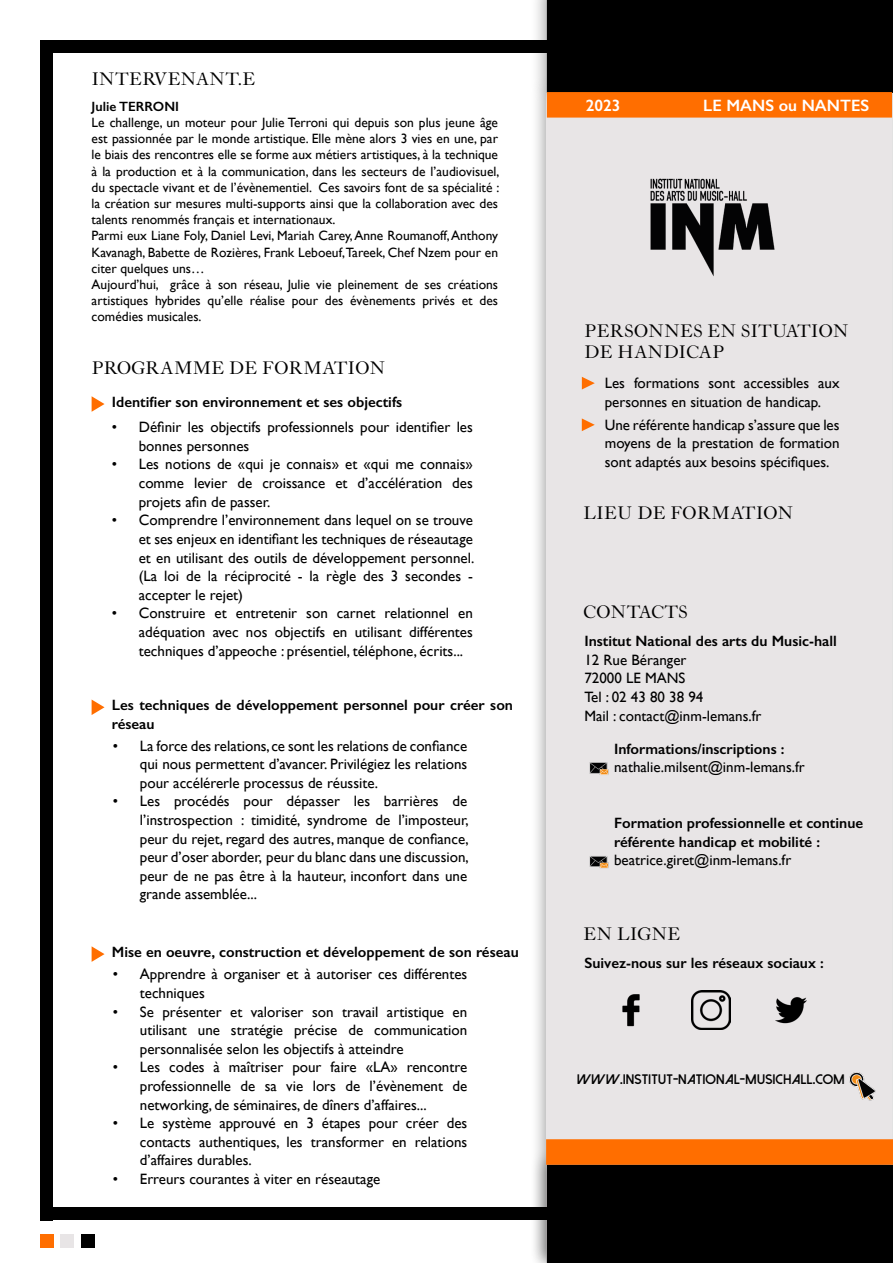
<style>
.page{position:relative;width:893px;height:1263px;background:#fff}
.page>*{position:absolute;margin:0;border:0;box-sizing:border-box;transform-origin:0 0}
.t1{font:18px/21.6px "LTC Caslon Pro";letter-spacing:.02em;color:#000}
.t2{font:600 16.5px "Gill Sans";color:#fff}
.t3{font:15px/18.6px "Gill Sans";color:#000;text-align:justify}
.t4{font:600 15px/18.6px "Gill Sans";color:#000}
.t5{font:800 13.8px "Dolce Vita";color:#000}
.t6{font:13.5px/16.2px "Gill Sans";color:#000}
.t7{font:600 13.5px "Gill Sans";color:#000}
</style>
<div class="page">
<div style="left:530px;top:75px;width:363px;height:1188px;background:#000;opacity:.35"></div>
<div style="left:547px;top:92px;width:345px;height:1169px;background:#e8e5e6"></div>
<div style="left:81px;top:1234px;width:14px;height:13px;background:#000"></div>
<div style="left:61px;top:1234px;width:13px;height:13px;background:#e8e5e6"></div>
<div style="left:40px;top:1234px;width:14px;height:13px;background:#ff6e00"></div>
<div style="left:530px;top:0;width:363px;height:104px;background:#000;opacity:.35"></div>
<div style="left:530px;top:1147px;width:363px;height:116px;background:#000;opacity:.35"></div>
<svg style="left:547px;top:0;width:346px;height:118px;background:#371800"></svg>
<svg style="left:546px;top:1139px;width:347px;height:124px;background:#351701"></svg>
<img style="left:650px;top:178px;width:125px;height:99px">
<div style="left:53px;top:40px;width:494px;height:13px;background:#000"></div>
<div style="left:53px;top:1207px;width:493px;height:13px;background:#000"></div>
<div style="left:40px;top:40px;width:13px;height:1180px;background:#000"></div>
<svg style="left:92px;top:396px;width:13px;height:16px"></svg>
<svg style="left:582px;top:377px;width:13px;height:12px"></svg>
<svg style="left:582px;top:418px;width:13px;height:13px"></svg>
<img style="left:622px;top:994px;width:18px;height:33px">
<img style="left:691px;top:990px;width:39px;height:39px">
<img style="left:775px;top:997px;width:32px;height:27px">
<img style="left:849px;top:1072px;width:27px;height:29px">
<img style="left:589px;top:856px;width:20px;height:12px">
<img style="left:589px;top:762px;width:20px;height:13px">
<svg style="left:92px;top:699px;width:13px;height:16px"></svg>
<svg style="left:92px;top:946px;width:13px;height:16px"></svg>
<p class="t1" style="left:92px;top:68px;width:165px">INTERVENANT.E</p>
<p class="t7" style="left:92px;top:98px;width:89px">Julie TERRONI</p>
<p class="t6" style="left:92px;top:114px;width:409px">Le challenge, un moteur pour Julie Terroni qui depuis son plus jeune âge est passionnée par le monde artistique. Elle mène alors 3 vies en une, par le biais des rencontres elle se forme aux métiers artistiques, à la technique à la production et à la communication, dans les secteurs de l’audiovisuel, du spectacle vivant et de l’évènementiel. Ces savoirs font de sa spécialité : la création sur mesures multi-supports ainsi que la collaboration avec des talents renommés français et internationaux.<br>Parmi eux Liane Foly, Daniel Levi, Mariah Carey, Anne Roumanoff, Anthony Kavanagh, Babette de Rozières, Frank Leboeuf,Tareek, Chef Nzem pour en citer quelques uns…<br>Aujourd’hui, grâce à son réseau, Julie vie pleinement de ses créations artistiques hybrides qu’elle réalise pour des évènements privés et des comédies musicales.</p>
<p class="t1" style="left:92px;top:358px;width:295px">PROGRAMME DE FORMATION</p>
<p class="t4" style="left:112px;top:393px;width:292px">Identifier son environnement et ses objectifs</p>
<p class="t3" style="left:139px;top:418px;width:336px;text-indent:-27px">• Définir les objectifs professionnels pour identifier les bonnes personnes</p>
<p class="t3" style="left:139px;top:455px;width:336px;text-indent:-27px">• Les notions de «qui je connais» et «qui me connais» comme levier de croissance et d’accélération des projets afin de passer.</p>
<p class="t3" style="left:139px;top:511px;width:337px;text-indent:-27px">• Comprendre l’environnement dans lequel on se trouve et ses enjeux en identifiant les techniques de réseautage et en utilisant des outils de développement personnel. (La loi de la réciprocité - la règle des 3 secondes - accepter le rejet)</p>
<p class="t3" style="left:139px;top:604px;width:336px;text-indent:-27px">• Construire et entretenir son carnet relationnel en adéquation avec nos objectifs en utilisant différentes techniques d’appeoche : présentiel, téléphone, écrits...</p>
<p class="t4" style="left:112px;top:696px;width:403px">Les techniques de développement personnel pour créer son réseau</p>
<p class="t3" style="left:140px;top:736px;width:329px;text-indent:-27px">• La force des relations, ce sont les relations de confiance qui nous permettent d’avancer. Privilégiez les relations pour accélérerle processus de réussite.</p>
<p class="t3" style="left:140px;top:792px;width:330px;text-indent:-27px">• Les procédés pour dépasser les barrières de l’instrospection : timidité, syndrome de l’imposteur, peur du rejet, regard des autres, manque de confiance, peur d’oser aborder, peur du blanc dans une discussion, peur de ne pas être à la hauteur, inconfort dans une grande assemblée...</p>
<p class="t4" style="left:112px;top:943px;width:409px">Mise en oeuvre, construction et développement de son réseau</p>
<p class="t3" style="left:140px;top:965px;width:329px;text-indent:-27px">• Apprendre à organiser et à autoriser ces différentes techniques</p>
<p class="t3" style="left:140px;top:1002px;width:329px;text-indent:-27px">• Se présenter et valoriser son travail artistique en utilisant une stratégie précise de communication personnalisée selon les objectifs à atteindre</p>
<p class="t3" style="left:140px;top:1058px;width:329px;text-indent:-27px">• Les codes à maîtriser pour faire «LA» rencontre professionnelle de sa vie lors de l’évènement de networking, de séminaires, de dîners d’affaires...</p>
<p class="t3" style="left:140px;top:1114px;width:329px;text-indent:-27px">• Le système approuvé en 3 étapes pour créer des contacts authentiques, les transformer en relations d’affaires durables.</p>
<p class="t3" style="left:113px;top:1169px;width:269px">• Erreurs courantes à viter en réseautage</p>
<p class="t2" style="left:586px;top:95px;width:36px">2023</p>
<p class="t2" style="left:703px;top:95px;width:168px">LE MANS ou NANTES</p>
<p class="t1" style="left:585px;top:321px;width:266px">PERSONNES EN SITUATION<br>DE HANDICAP</p>
<p class="t3" style="left:605px;top:374px;width:236px">Les formations sont accessibles aux personnes en situation de handicap.</p>
<p class="t3" style="left:605px;top:415px;width:236px">Une référente handicap s’assure que les moyens de la prestation de formation sont adaptés aux besoins spécifiques.</p>
<p class="t1" style="left:583px;top:503px;width:211px">LIEU DE FORMATION</p>
<p class="t1" style="left:583px;top:601px;width:106px">CONTACTS</p>
<p class="t4" style="left:584px;top:632px;width:254px">Institut National des arts du Music-hall</p>
<p class="t3" style="left:584px;top:650px;width:179px;text-align:left">12 Rue Béranger<br>72000 LE MANS<br>Tel : 02 43 80 38 94<br>Mail : contact@inm-lemans.fr</p>
<p class="t4" style="left:614px;top:739px;width:172px">Informations/inscriptions :</p>
<p class="t3" style="left:614px;top:758px;width:192px">nathalie.milsent@inm-lemans.fr</p>
<p class="t4" style="left:614px;top:814px;width:251px">Formation professionnelle et continue référente handicap et mobilité :</p>
<p class="t3" style="left:614px;top:851px;width:179px">beatrice.giret@inm-lemans.fr</p>
<p class="t1" style="left:583px;top:924px;width:98px">EN LIGNE</p>
<p class="t4" style="left:584px;top:954px;width:241px">Suivez-nous sur les réseaux sociaux :</p>
<p class="t5" style="left:577px;top:1072px;width:270px">WWW.INSTITUT-NATIONAL-MUSICHALL.COM</p>
</div>
